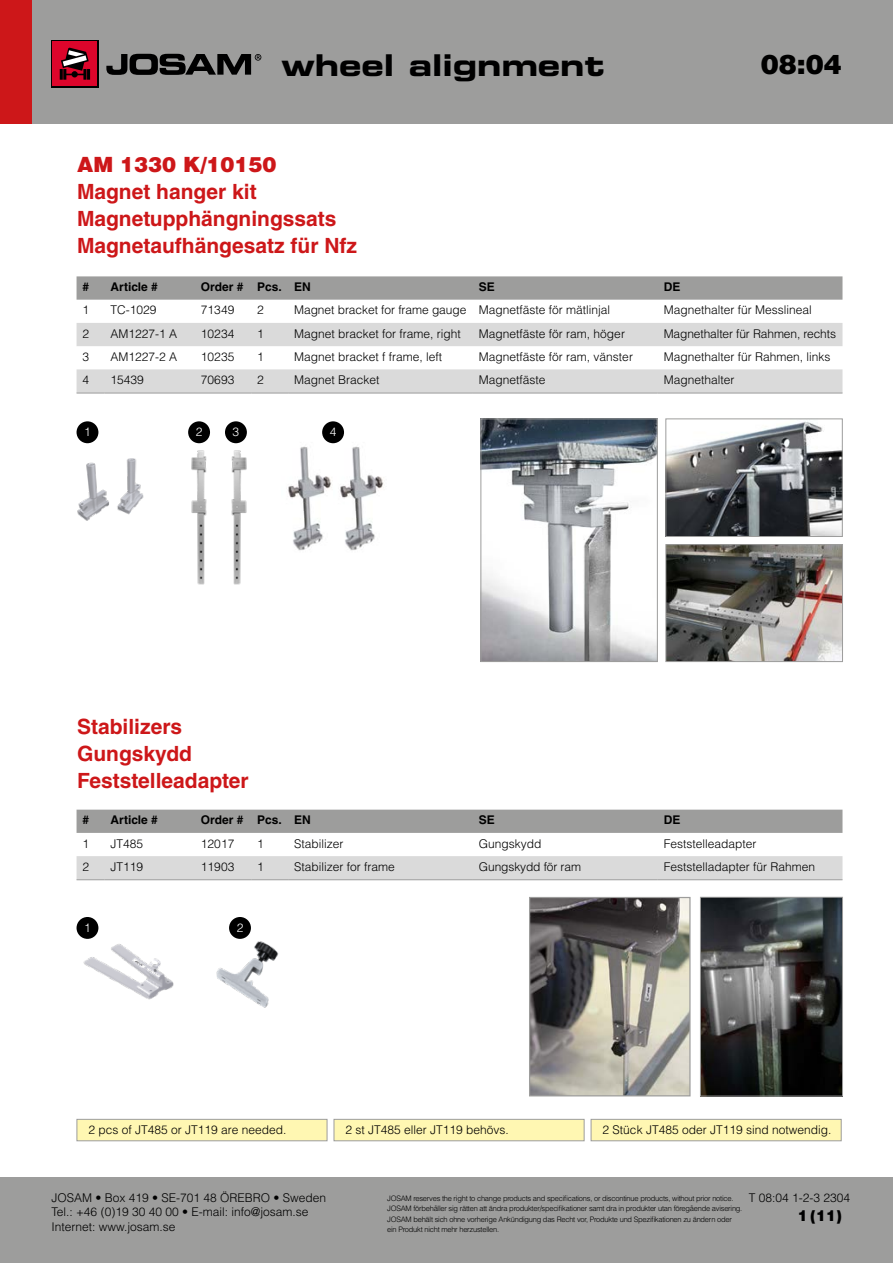
<style>
.page{position:relative;width:893px;height:1263px;background:#fff}
.page>*{position:absolute;margin:0;border:0;box-sizing:border-box;transform-origin:0 0}
.t1{font:30px "Eurostile LT Std Bold Ex 2";color:#000}
.t2{font:900 27px "Helvetica LT Std";color:#000}
.t3{font:700 21px "Helvetica LT Std";color:#cd1719}
.t4{font:900 21px "Helvetica LT Std";color:#cd1719}
.t5{font:900 15px "Helvetica LT Std";color:#000}
.Tabellcell_Helvetica{font:300 12px "Helvetica LT Std";color:#000}
.Productsheet_BodyTex{font:300 12px/14.4px "Helvetica LT Std";color:#000}
.bröd2{font:700 12px "Helvetica LT Std";color:#000}
.t6{font:300 12px "Helvetica LT Std";color:#fff}
.t7{font:300 7.5px/10.5px "Helvetica LT Std";letter-spacing:-.03em;color:#000}
</style>
<div class="page">
<div style="left:0;top:0;width:893px;height:123px;background:#9d9d9c"></div>
<div style="left:0;top:0;width:32px;height:123px;background:#cd1719"></div>
<div style="left:0;top:1178px;width:893px;height:85px;background:#9d9d9c"></div>
<div style="left:51px;top:40px;width:48px;height:48px;background:linear-gradient(to right,#000,#000)"></div>
<div style="left:53px;top:42px;width:44px;height:44px;background:#dd052b"></div>
<svg style="left:60px;top:48px;width:30px;height:32px"></svg>
<svg style="left:106px;top:54px;width:155px;height:21px"></svg>
<svg style="left:77px;top:276px;width:765px;height:24px;background:#a0a09f"></svg>
<svg style="left:77px;top:323px;width:765px;height:70px;fill:#dadada"></svg>
<svg style="left:77px;top:393px;width:27px;height:1px"></svg>
<hr style="left:104px;top:393px;width:91px;height:1px;background:#9d9d9c">
<hr style="left:195px;top:393px;width:56px;height:1px;background:#9d9d9c">
<hr style="left:251px;top:393px;width:37px;height:1px;background:#9d9d9c">
<hr style="left:288px;top:393px;width:185px;height:1px;background:#9d9d9c">
<hr style="left:473px;top:393px;width:185px;height:1px;background:#9d9d9c">
<hr style="left:658px;top:393px;width:184px;height:1px;background:#9d9d9c">
<div style="left:77px;top:810px;width:765px;height:23px;background:#9d9d9c"></div>
<div style="left:77px;top:856px;width:765px;height:24px;background:#dadada"></div>
<hr style="left:104px;top:879px;width:91px;height:1px;background:#9d9d9c">
<hr style="left:195px;top:879px;width:56px;height:1px;background:#9d9d9c">
<hr style="left:251px;top:879px;width:37px;height:1px;background:#9d9d9c">
<hr style="left:288px;top:879px;width:185px;height:1px;background:#9d9d9c">
<hr style="left:473px;top:879px;width:185px;height:1px;background:#9d9d9c">
<hr style="left:658px;top:879px;width:184px;height:1px;background:#9d9d9c">
<div style="left:77px;top:421px;width:21px;height:22px;background:#000;border-radius:50%"></div>
<div style="left:77px;top:917px;width:21px;height:22px;background:#000;border-radius:50%"></div>
<div style="left:229px;top:917px;width:22px;height:22px;background:#000;border-radius:50%"></div>
<img style="left:667px;top:546px;width:174px;height:114px">
<div style="left:665px;top:544px;width:178px;height:118px;border:1px solid #9d9d9c"></div>
<img style="left:288px;top:439px;width:45px;height:112px">
<img style="left:333px;top:438px;width:51px;height:113px">
<div style="left:322px;top:421px;width:22px;height:22px;background:#000;border-radius:50%"></div>
<img style="left:77px;top:458px;width:67px;height:63px">
<div style="left:188px;top:421px;width:22px;height:22px;background:#000;border-radius:50%"></div>
<div style="left:225px;top:421px;width:22px;height:22px;background:#000;border-radius:50%"></div>
<img style="left:191px;top:440px;width:16px;height:145px">
<img style="left:228px;top:440px;width:19px;height:145px">
<img style="left:667px;top:421px;width:174px;height:114px">
<div style="left:665px;top:418px;width:178px;height:119px;border:1px solid #9d9d9c"></div>
<img style="left:482px;top:420px;width:174px;height:240px">
<div style="left:480px;top:418px;width:178px;height:244px;border:1px solid #9d9d9c"></div>
<img style="left:78px;top:934px;width:96px;height:66px">
<img style="left:216px;top:934px;width:63px;height:74px">
<div style="left:77px;top:1119px;width:250px;height:22px;background:#fff7b2;border:1px solid #9d9d9c"></div>
<div style="left:334px;top:1119px;width:250px;height:22px;background:#fff7b2;border:1px solid #9d9d9c"></div>
<div style="left:591px;top:1119px;width:251px;height:22px;background:#fff7b2;border:1px solid #9d9d9c"></div>
<img style="left:702px;top:899px;width:139px;height:195px">
<div style="left:700px;top:897px;width:143px;height:199px;border:1px solid #9d9d9c"></div>
<img style="left:531px;top:899px;width:158px;height:195px">
<div style="left:529px;top:897px;width:162px;height:199px;border:1px solid #9d9d9c"></div>
<h1 class="t1" style="left:281px;top:44px;width:325px">wheel alignment</h1>
<h2 class="t2" style="left:761px;top:47px;width:83px">08:04</h2>
<p class="t4" style="left:77px;top:151px;width:201px">AM 1330 K/10150</p>
<p class="t3" style="left:77px;top:179px;width:181px">Magnet hanger kit</p>
<p class="t3" style="left:77px;top:206px;width:261px">Magnetupphängningssats</p>
<p class="t3" style="left:77px;top:233px;width:282px">Magnetaufhängesatz für Nfz</p>
<p class="bröd2" style="left:83px;top:279px;width:8px">#</p>
<p class="bröd2" style="left:110px;top:279px;width:49px">Article #</p>
<p class="bröd2" style="left:201px;top:279px;width:44px">Order #</p>
<p class="bröd2" style="left:257px;top:279px;width:26px">Pcs.</p>
<p class="bröd2" style="left:294px;top:279px;width:18px">EN</p>
<p class="bröd2" style="left:479px;top:279px;width:18px">SE</p>
<p class="bröd2" style="left:664px;top:279px;width:18px">DE</p>
<p class="Productsheet_BodyTex" style="left:83px;top:303px;width:8px">1</p>
<p class="Tabellcell_Helvetica" style="left:110px;top:302px;width:48px">TC-1029</p>
<p class="Tabellcell_Helvetica" style="left:201px;top:302px;width:35px">71349</p>
<p class="Tabellcell_Helvetica" style="left:257px;top:302px;width:8px">2</p>
<p class="Tabellcell_Helvetica" style="left:294px;top:302px;width:174px">Magnet bracket for frame gauge</p>
<p class="Tabellcell_Helvetica" style="left:479px;top:302px;width:133px">Magnetfäste för mätlinjal</p>
<p class="Tabellcell_Helvetica" style="left:664px;top:302px;width:150px">Magnethalter für Messlineal</p>
<p class="Productsheet_BodyTex" style="left:83px;top:326px;width:8px">2</p>
<p class="Tabellcell_Helvetica" style="left:110px;top:326px;width:68px">AM1227-1 A</p>
<p class="Tabellcell_Helvetica" style="left:201px;top:326px;width:35px">10234</p>
<p class="Tabellcell_Helvetica" style="left:257px;top:326px;width:8px">1</p>
<p class="Tabellcell_Helvetica" style="left:294px;top:326px;width:168px">Magnet bracket for frame, right</p>
<p class="Tabellcell_Helvetica" style="left:479px;top:326px;width:148px">Magnetfäste för ram, höger</p>
<p class="Tabellcell_Helvetica" style="left:664px;top:326px;width:174px">Magnethalter für Rahmen, rechts</p>
<p class="Productsheet_BodyTex" style="left:83px;top:349px;width:8px">3</p>
<p class="Tabellcell_Helvetica" style="left:110px;top:349px;width:68px">AM1227-2 A</p>
<p class="Tabellcell_Helvetica" style="left:201px;top:349px;width:35px">10235</p>
<p class="Tabellcell_Helvetica" style="left:257px;top:349px;width:8px">1</p>
<p class="Tabellcell_Helvetica" style="left:294px;top:349px;width:150px">Magnet bracket f frame, left</p>
<p class="Tabellcell_Helvetica" style="left:479px;top:349px;width:156px">Magnetfäste för ram, vänster</p>
<p class="Tabellcell_Helvetica" style="left:664px;top:349px;width:168px">Magnethalter für Rahmen, links</p>
<p class="Productsheet_BodyTex" style="left:83px;top:372px;width:8px">4</p>
<p class="Tabellcell_Helvetica" style="left:110px;top:372px;width:35px">15439</p>
<p class="Tabellcell_Helvetica" style="left:201px;top:372px;width:35px">70693</p>
<p class="Tabellcell_Helvetica" style="left:257px;top:372px;width:8px">2</p>
<p class="Tabellcell_Helvetica" style="left:294px;top:372px;width:87px">Magnet Bracket</p>
<p class="Tabellcell_Helvetica" style="left:479px;top:372px;width:68px">Magnetfäste</p>
<p class="Tabellcell_Helvetica" style="left:664px;top:372px;width:72px">Magnethalter</p>
<p class="t6" style="left:84px;top:424px;width:8px">1</p>
<p class="t6" style="left:196px;top:424px;width:8px">2</p>
<p class="t6" style="left:233px;top:424px;width:8px">3</p>
<p class="t6" style="left:330px;top:424px;width:8px">4</p>
<p class="t3" style="left:77px;top:714px;width:106px">Stabilizers</p>
<p class="t3" style="left:77px;top:741px;width:116px">Gungskydd</p>
<p class="t3" style="left:77px;top:768px;width:173px">Feststelleadapter</p>
<p class="bröd2" style="left:83px;top:813px;width:8px">#</p>
<p class="bröd2" style="left:110px;top:813px;width:49px">Article #</p>
<p class="bröd2" style="left:201px;top:813px;width:44px">Order #</p>
<p class="bröd2" style="left:257px;top:813px;width:26px">Pcs.</p>
<p class="bröd2" style="left:294px;top:813px;width:18px">EN</p>
<p class="bröd2" style="left:479px;top:813px;width:18px">SE</p>
<p class="bröd2" style="left:664px;top:813px;width:18px">DE</p>
<p class="Productsheet_BodyTex" style="left:83px;top:836px;width:8px">1</p>
<p class="Productsheet_BodyTex" style="left:110px;top:836px;width:34px">JT485</p>
<p class="Productsheet_BodyTex" style="left:201px;top:836px;width:35px">12017</p>
<p class="Productsheet_BodyTex" style="left:257px;top:836px;width:8px">1</p>
<p class="Productsheet_BodyTex" style="left:294px;top:836px;width:51px">Stabilizer</p>
<p class="Productsheet_BodyTex" style="left:479px;top:836px;width:64px">Gungskydd</p>
<p class="Tabellcell_Helvetica" style="left:664px;top:836px;width:94px">Feststelleadapter</p>
<p class="Productsheet_BodyTex" style="left:83px;top:859px;width:8px">2</p>
<p class="Tabellcell_Helvetica" style="left:110px;top:859px;width:34px">JT119</p>
<p class="Tabellcell_Helvetica" style="left:201px;top:859px;width:35px">11903</p>
<p class="Tabellcell_Helvetica" style="left:257px;top:859px;width:8px">1</p>
<p class="Tabellcell_Helvetica" style="left:294px;top:859px;width:102px">Stabilizer for frame</p>
<p class="Tabellcell_Helvetica" style="left:479px;top:859px;width:104px">Gungskydd för ram</p>
<p class="Tabellcell_Helvetica" style="left:664px;top:859px;width:153px">Feststelladapter für Rahmen</p>
<p class="t6" style="left:84px;top:920px;width:8px">1</p>
<p class="t6" style="left:237px;top:920px;width:8px">2</p>
<p class="Productsheet_BodyTex" style="left:88px;top:1122px;width:199px">2 pcs of JT485 or JT119 are needed.</p>
<p class="Productsheet_BodyTex" style="left:346px;top:1122px;width:165px">2 st JT485 eller JT119 behövs.</p>
<p class="Productsheet_BodyTex" style="left:603px;top:1122px;width:230px">2 Stück JT485 oder JT119 sind notwendig.</p>
<p class="Productsheet_BodyTex" style="left:51px;top:1190px;width:276px">JOSAM • Box 419 • SE-701 48 ÖREBRO • Sweden<br>Tel.: +46 (0)19 30 40 00 • E-mail: info@josam.se<br>Internet: www.josam.se</p>
<p class="t7" style="left:387px;top:1192px;width:357px">JOSAM reserves the right to change products and specifications, or discontinue products, without prior notice.<br>JOSAM förbehåller sig rätten att ändra produkter/specifikationer samt dra in produkter utan föregående avisering.<br>JOSAM behält sich ohne vorherige Ankündigung das Recht vor, Produkte und Spezifikationen zu ändern oder ein Produkt nicht mehr herzustellen.</p>
<p class="Productsheet_BodyTex" style="left:749px;top:1190px;width:103px">T 08:04 1-2-3 2304</p>
<p class="t5" style="left:798px;top:1205px;width:46px">1 (11)</p>
</div>
